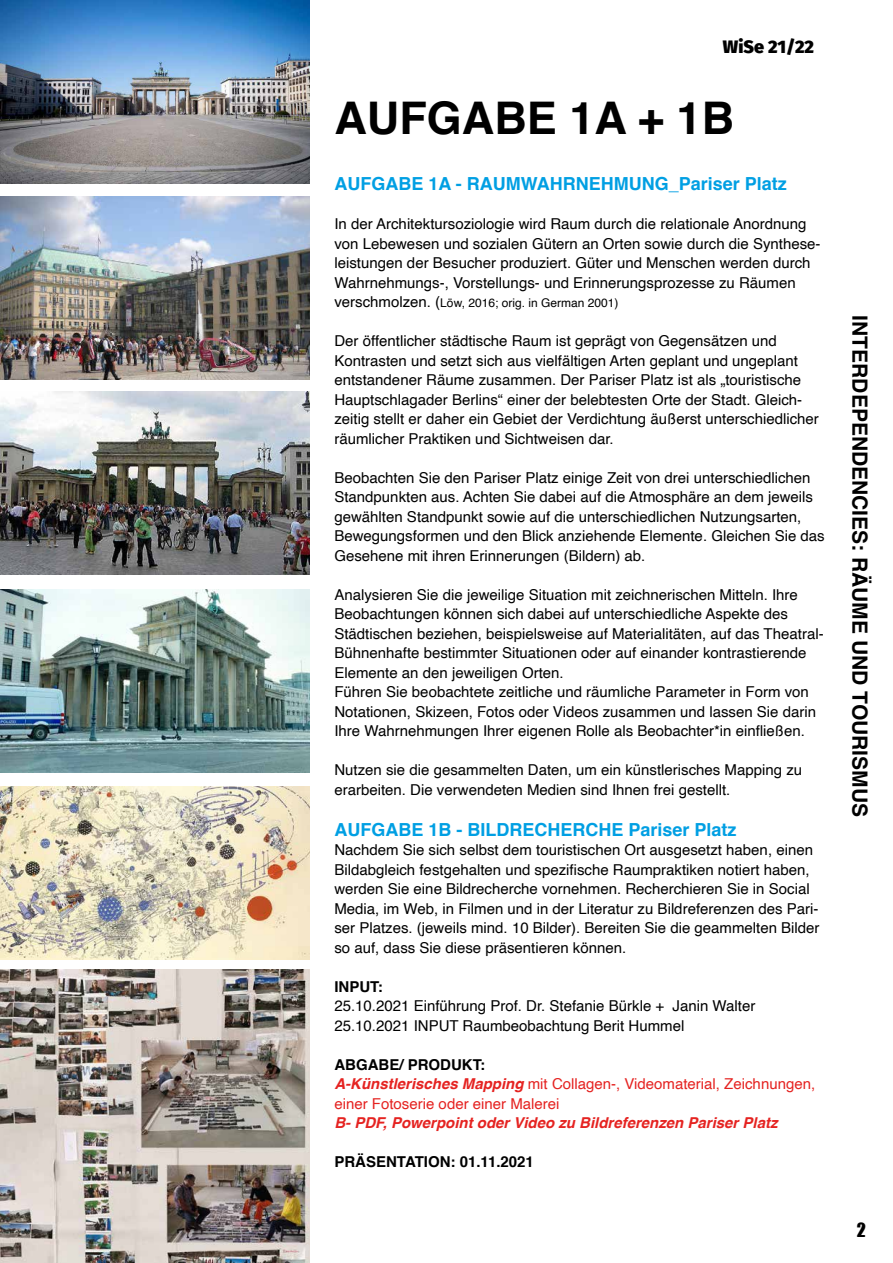
<style>
.page{position:relative;width:893px;height:1263px;background:#fff}
.page>*{position:absolute;margin:0;border:0;box-sizing:border-box;transform-origin:0 0}
.t1{font:700 45px "Helvetica";color:#000}
.t2{font:700 21px "Helvetica";color:#000}
.t3{font:700 18px "Helvetica";color:#009fe3}
.t4{font:800 18px "Fira Sans";color:#000}
.t5{font:18px "Impact";color:#000}
.t6{font:15px/19.5px "Helvetica";color:#000}
.t7{font:15px/19.5px "Helvetica";color:#e52321}
.t8{font:italic 700 15px "Helvetica";color:#e52321}
.t9{font:700 15px "Helvetica";color:#000}
.t10{font:12px "Helvetica";color:#000}
.s1{font-size:15px}
.s2{font-weight:700;color:#000}
.s3{font-weight:700;font-style:italic}
</style>
<div class="page">
<img style="left:0;top:787px;width:310px;height:173px">
<img style="left:0;top:969px;width:310px;height:294px">
<img style="left:0;top:0;width:310px;height:183px">
<img style="left:0;top:196px;width:310px;height:183px">
<img style="left:0;top:392px;width:310px;height:183px">
<img style="left:0;top:590px;width:310px;height:182px">
<p class="t4" style="left:723px;top:34px;width:93px">WiSe 21/22</p>
<h1 class="t1" style="left:334px;top:82px;width:401px">AUFGABE 1A + 1B</h1>
<p class="t3" style="left:334px;top:169px;width:454px">AUFGABE 1A - RAUMWAHRNEHMUNG_Pariser Platz</p>
<p class="t6" style="left:334px;top:215px;width:488px">In der Architektursoziologie wird Raum durch die relationale Anordnung von Lebewesen und sozialen Gütern an Orten sowie durch die Synthese&shy;leistungen der Besucher produziert. Güter und Menschen werden durch Wahrnehmungs-, Vorstellungs- und Erinnerungsprozesse zu Räumen</p>
<p class="t10" style="left:334px;top:294px;width:285px"><span class="s1">verschmolzen. (</span>Löw, 2016; orig. in German 2001)</p>
<p class="t6" style="left:334px;top:332px;width:486px">Der öffentlicher städtische Raum ist geprägt von Gegensätzen und Kontrasten und setzt sich aus vielfältigen Arten geplant und ungeplant entstandener Räume zusammen. Der Pariser Platz ist als „touristische Hauptschlagader Berlins“ einer der belebtesten Orte der Stadt. Gleich&shy;zeitig stellt er daher ein Gebiet der Verdichtung äußerst unterschiedlicher räumlicher Praktiken und Sichtweisen dar.</p>
<p class="t6" style="left:334px;top:468px;width:492px">Beobachten Sie den Pariser Platz einige Zeit von drei unterschiedlichen Standpunkten aus. Achten Sie dabei auf die Atmosphäre an dem jeweils gewählten Standpunkt sowie auf die unterschiedlichen Nutzungsarten, Bewegungsformen und den Blick anziehende Elemente. Gleichen Sie das Gesehene mit ihren Erinnerungen (Bildern) ab.</p>
<p class="t6" style="left:334px;top:585px;width:491px">Analysieren Sie die jeweilige Situation mit zeichnerischen Mitteln. Ihre Beobachtungen können sich dabei auf unterschiedliche Aspekte des Städtischen beziehen, beispielsweise auf Materialitäten, auf das Theatral-Bühnenhafte bestimmter Situationen oder auf einander kontrastierende Elemente an den jeweiligen Orten.<br>Führen Sie beobachtete zeitliche und räumliche Parameter in Form von Notationen, Skizeen, Fotos oder Videos zusammen und lassen Sie darin Ihre Wahrnehmungen Ihrer eigenen Rolle als Beobachter*in einfließen.</p>
<p class="t6" style="left:334px;top:761px;width:469px">Nutzen sie die gesammelten Daten, um ein künstlerisches Mapping zu erarbeiten. Die verwendeten Medien sind Ihnen frei gestellt.</p>
<p class="t3" style="left:334px;top:815px;width:404px">AUFGABE 1B - BILDRECHERCHE Pariser Platz</p>
<p class="t6" style="left:334px;top:841px;width:487px">Nachdem Sie sich selbst dem touristischen Ort ausgesetzt haben, einen Bildabgleich festgehalten und spezifische Raumpraktiken notiert haben, werden Sie eine Bildrecherche vornehmen. Recherchieren Sie in Social Media, im Web, in Filmen und in der Literatur zu Bildreferenzen des Pari&shy;ser Platzes. (jeweils mind. 10 Bilder). Bereiten Sie die geammelten Bilder so auf, dass Sie diese präsentieren können.</p>
<p class="t9" style="left:334px;top:974px;width:50px">INPUT:</p>
<p class="t6" style="left:334px;top:997px;width:422px">25.10.2021 Einführung Prof. Dr. Stefanie Bürkle + Janin Walter<br>25.10.2021 INPUT Raumbeobachtung Berit Hummel</p>
<p class="t7" style="left:334px;top:1055px;width:482px"><span class="s2">ABGABE/ PRODUKT:<br></span><span class="s3">A-Künstlerisches Mapping</span> mit Collagen-, Videomaterial, Zeichnungen, einer Fotoserie oder einer Malerei</p>
<p class="t8" style="left:334px;top:1111px;width:445px">B- PDF, Powerpoint oder Video zu Bildreferenzen Pariser Platz</p>
<p class="t9" style="left:334px;top:1150px;width:201px">PRÄSENTATION: 01.11.2021</p>
<h2 class="t2" style="left:877px;top:315px;width:503px;rotate:90deg">INTERDEPENDENCIES: RÄUME UND TOURISMUS</h2>
<p class="t5" style="left:857px;top:1216px;width:11px">2</p>
</div>
